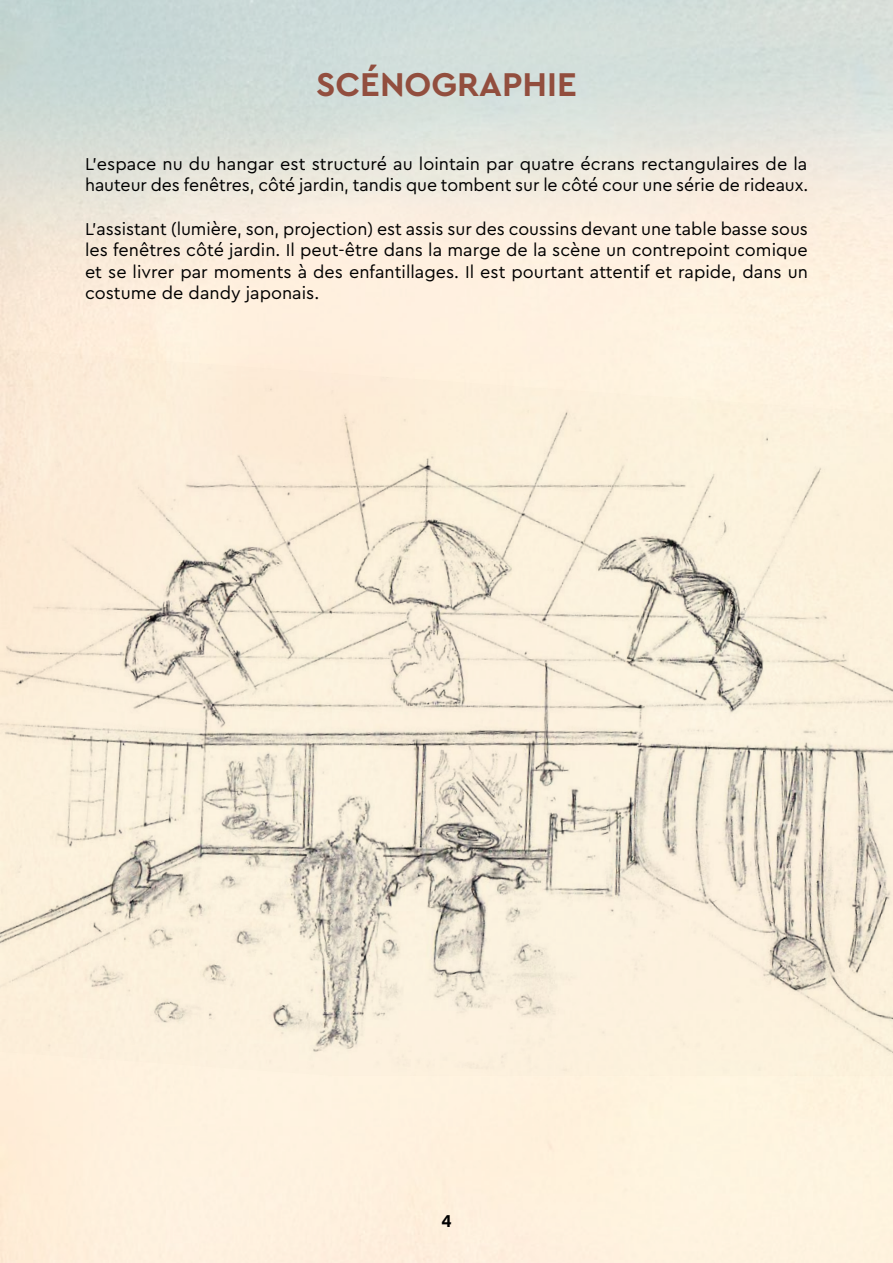
<style>
.page{position:relative;width:893px;height:1263px;background:#fff}
.page>*{position:absolute;margin:0;border:0;box-sizing:border-box;transform-origin:0 0}
.t1{font:700 34.5px "Cera PRO";color:#924e3e}
.t2{font:18px/21.6px "Cera PRO";color:#000}
.t3{font:700 18px "Acumin Pro";color:#000}
</style>
<div class="page">
<img style="left:0;top:349px;width:893px;height:727px">
<h1 class="t1" style="left:316px;top:61px;width:262px">SCÉNOGRAPHIE</h1>
<p class="t2" style="left:85px;top:152px;width:725px">L’espace nu du hangar est structuré au lointain par quatre écrans rectangulaires de la hauteur des fenêtres, côté jardin, tandis que tombent sur le côté cour une série de rideaux.</p>
<p class="t2" style="left:85px;top:217px;width:724px;text-align:justify">L’assistant (lumière, son, projection) est assis sur des coussins devant une table basse sous les fenêtres côté jardin. Il peut-être dans la marge de la scène un contrepoint comique et se livrer par moments à des enfantillages. Il est pourtant attentif et rapide, dans un costume de dandy japonais.</p>
<p class="t3" style="left:441px;top:1208px;width:12px">4</p>
</div>
